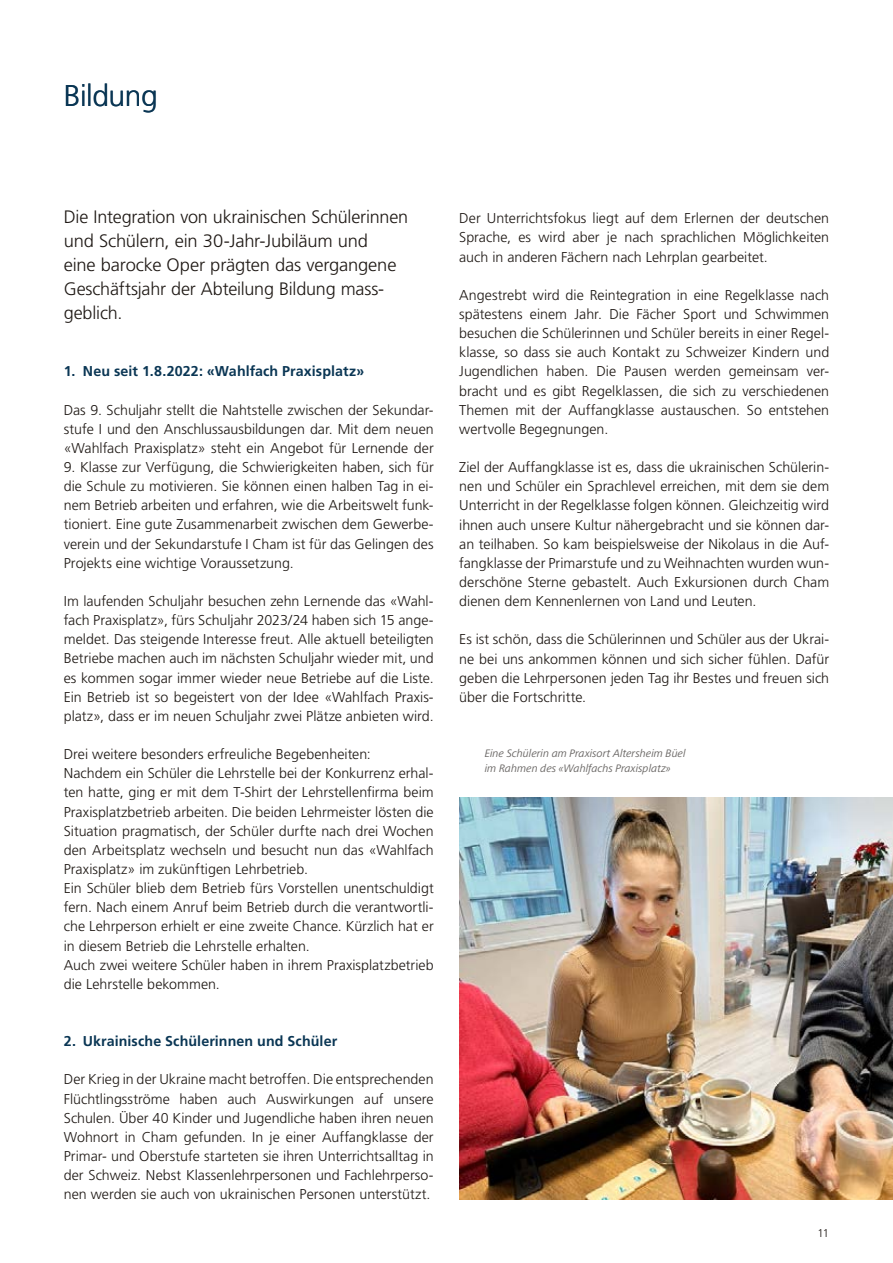
<style>
.page{position:relative;width:893px;height:1263px;background:#fff}
.page>*{position:absolute;margin:0;border:0;box-sizing:border-box;transform-origin:0 0}
.t1{font:300 30px "Frutiger LT Std";letter-spacing:-.015em;color:#0a3654}
.t2{font:300 18px/23.9px "Frutiger LT Std";letter-spacing:-.01em;color:#1e1814}
.t3{font:300 14.25px/19.2px "Frutiger LT Std";color:#1e1814;text-align:justify}
.t4{font:700 14.25px "Frutiger LT Std";letter-spacing:.005em;color:#0a3654}
.t5{font:italic 11.25px/14.4px "Frutiger Next Pro";letter-spacing:-.005em;color:#6a6765}
.t6{font:300 11.25px "Frutiger LT Std";color:#1e1814}
</style>
<div class="page">
<img style="left:459px;top:797px;width:434px;height:402px">
<h1 class="t1" style="left:64px;top:79px;width:95px">Bildung</h1>
<p class="t2" style="left:64px;top:205px;width:346px">Die Integration von ukrainischen Schülerinnen und Schülern, ein 30-Jahr-Jubiläum und<br>eine barocke Oper prägten das vergangene Geschäftsjahr der Abteilung Bildung mass&shy;geblich.</p>
<p class="t4" style="left:64px;top:363px;width:302px">1. Neu seit 1.8.2022: «Wahlfach Praxisplatz»</p>
<p class="t3" style="left:64px;top:400px;width:371px">Das 9. Schuljahr stellt die Nahtstelle zwischen der Sekundar&shy;stufe I und den Anschlussausbildungen dar. Mit dem neuen «Wahlfach Praxisplatz» steht ein Angebot für Lernende der</p>
<p class="t3" style="left:64px;top:458px;width:371px">9. Klasse zur Verfügung, die Schwierigkeiten haben, sich für die Schule zu motivieren. Sie können einen halben Tag in ei&shy;nem Betrieb arbeiten und erfahren, wie die Arbeitswelt funk&shy;tioniert. Eine gute Zusammenarbeit zwischen dem Gewerbe&shy;verein und der Sekundarstufe I Cham ist für das Gelingen des Projekts eine wichtige Voraussetzung.</p>
<p class="t3" style="left:64px;top:592px;width:371px">Im laufenden Schuljahr besuchen zehn Lernende das «Wahl&shy;fach Praxisplatz», fürs Schuljahr 2023/24 haben sich 15 ange&shy;meldet. Das steigende Interesse freut. Alle aktuell beteiligten Betriebe machen auch im nächsten Schuljahr wieder mit, und es kommen sogar immer wieder neue Betriebe auf die Liste.<br>Ein Betrieb ist so begeistert von der Idee «Wahlfach Praxis&shy;platz», dass er im neuen Schuljahr zwei Plätze anbieten wird.</p>
<p class="t3" style="left:64px;top:745px;width:371px;text-align:left">Drei weitere besonders erfreuliche Begebenheiten:<br>Nachdem ein Schüler die Lehrstelle bei der Konkurrenz erhal&shy;ten hatte, ging er mit dem T-Shirt der Lehrstellenfirma beim Praxisplatzbetrieb arbeiten. Die beiden Lehrmeister lösten die Situation pragmatisch, der Schüler durfte nach drei Wochen den Arbeitsplatz wechseln und besucht nun das «Wahlfach Praxisplatz» im zukünftigen Lehrbetrieb.<br>Ein Schüler blieb dem Betrieb fürs Vorstellen unentschuldigt fern. Nach einem Anruf beim Betrieb durch die verantwortli&shy;che Lehrperson erhielt er eine zweite Chance. Kürzlich hat er in diesem Betrieb die Lehrstelle erhalten.<br>Auch zwei weitere Schüler haben in ihrem Praxisplatzbetrieb die Lehrstelle bekommen.</p>
<p class="t4" style="left:64px;top:1033px;width:275px">2. Ukrainische Schülerinnen und Schüler</p>
<p class="t3" style="left:64px;top:1070px;width:371px">Der Krieg in der Ukraine macht betroffen. Die entsprechenden Flüchtlingsströme haben auch Auswirkungen auf unsere Schulen. Über 40 Kinder und Jugendliche haben ihren neuen Wohnort in Cham gefunden. In je einer Auffangklasse der Primar- und Oberstufe starteten sie ihren Unterrichtsalltag in der Schweiz. Nebst Klassenlehrpersonen und Fachlehrperso&shy;nen werden sie auch von ukrainischen Personen unterstützt.</p>
<p class="t3" style="left:459px;top:209px;width:371px">Der Unterrichtsfokus liegt auf dem Erlernen der deutschen Sprache, es wird aber je nach sprachlichen Möglichkeiten auch in anderen Fächern nach Lehrplan gearbeitet.</p>
<p class="t3" style="left:459px;top:286px;width:371px">Angestrebt wird die Reintegration in eine Regelklasse nach spätestens einem Jahr. Die Fächer Sport und Schwimmen besuchen die Schülerinnen und Schüler bereits in einer Regel&shy;klasse, so dass sie auch Kontakt zu Schweizer Kindern und Jugendlichen haben. Die Pausen werden gemeinsam ver&shy;bracht und es gibt Regelklassen, die sich zu verschiedenen Themen mit der Auffangklasse austauschen. So entstehen wertvolle Begegnungen.</p>
<p class="t3" style="left:459px;top:458px;width:371px">Ziel der Auffangklasse ist es, dass die ukrainischen Schülerin&shy;nen und Schüler ein Sprachlevel erreichen, mit dem sie dem Unterricht in der Regelklasse folgen können. Gleichzeitig wird ihnen auch unsere Kultur nähergebracht und sie können dar&shy;an teilhaben. So kam beispielsweise der Nikolaus in die Auf&shy;fangklasse der Primarstufe und zu Weihnachten wurden wun&shy;derschöne Sterne gebastelt. Auch Exkursionen durch Cham dienen dem Kennenlernen von Land und Leuten.</p>
<p class="t3" style="left:459px;top:630px;width:371px">Es ist schön, dass die Schülerinnen und Schüler aus der Ukrai&shy;ne bei uns ankommen können und sich sicher fühlen. Dafür geben die Lehrpersonen jeden Tag ihr Bestes und freuen sich über die Fortschritte.</p>
<p class="t5" style="left:485px;top:746px;width:202px">Eine Schülerin am Praxisort Altersheim Büel im Rahmen des «Wahlfachs Praxisplatz»</p>
<p class="t6" style="left:817px;top:1227px;width:13px">11</p>
</div>
